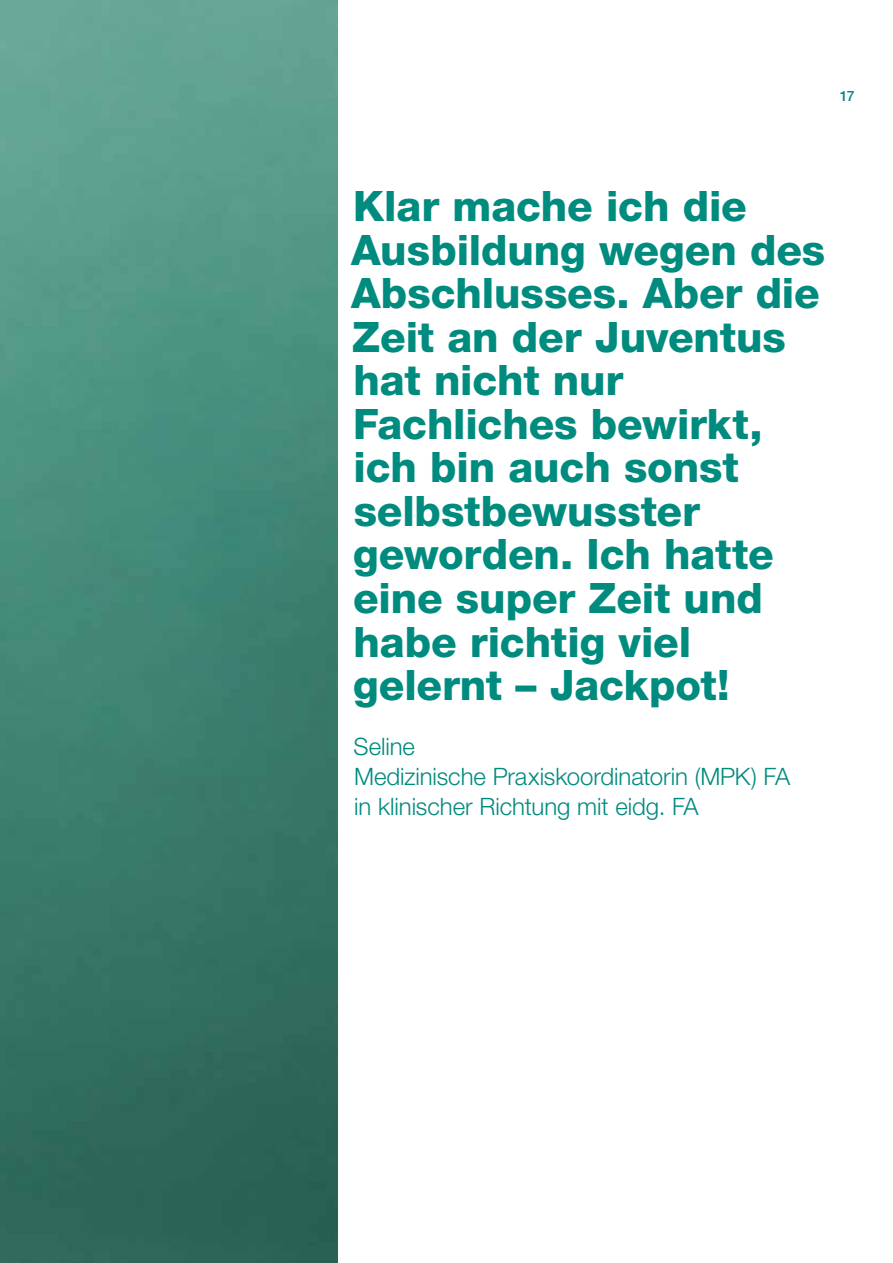
<style>
.page{position:relative;width:893px;height:1263px;background:#fff}
.page>*{position:absolute;margin:0;border:0;box-sizing:border-box;transform-origin:0 0}
.t1{font:800 42px/43.5px "Helvetica Neue LT Std";letter-spacing:-.005em;color:#008b7f}
.t2{font:300 24px/30px "Helvetica Neue LT Std";letter-spacing:-.005em;color:#008b7f}
.t3{font:500 14.25px "Helvetica Neue LT Std";color:#008b7f}
</style>
<div class="page">
<img style="left:0;top:0;width:337px;height:1263px">
<p class="t3" style="left:840px;top:88px;width:16px">17</p>
<p class="t1" style="left:351px;top:185px;width:476px">Klar mache ich die<br>Ausbildung wegen des<br>Abschlusses. Aber die<br>Zeit an der Juventus hat nicht nur<br>Fachliches bewirkt, ich bin auch sonst selbstbewusster geworden. Ich hatte eine super Zeit und habe richtig viel gelernt – Jackpot!</p>
<p class="t2" style="left:354px;top:731px;width:438px">Seline<br>Medizinische Praxiskoordinatorin (MPK) FA in klinischer Richtung mit eidg. FA</p>
</div>
